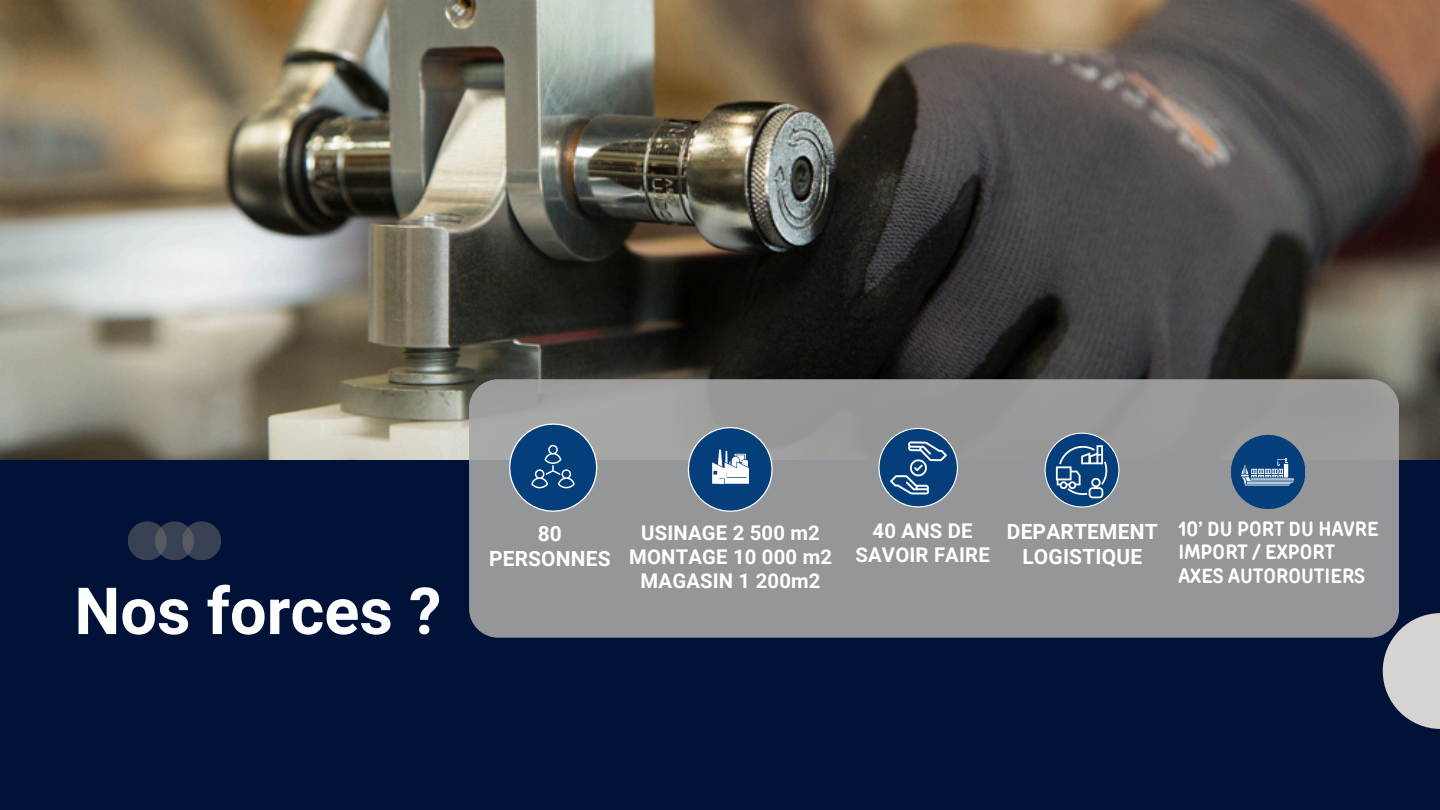
<style>
.page{position:relative;width:1440px;height:810px;background:#011239}
.page>*{position:absolute;margin:0;border:0;box-sizing:border-box;transform-origin:0 0}
.t1{font:700 65px "Roboto";color:#fff}
.t2{font:700 20.9px/24.8px "Roboto";letter-spacing:.01em;color:#fff;text-align:center}
.t3{font:700 20.3px/24px "Roboto";letter-spacing:.01em;color:#fff;text-align:center}
.t4{font:700 20.3px/23.9px "TT Rounds Condensed";letter-spacing:.01em;color:#fff}
</style>
<div class="page">
<img style="left:0;top:0;width:1440px;height:460px">
<div style="left:469px;top:379px;width:930px;height:259px;background:#95969a;border-radius:29px"></div>
<svg style="left:1231px;top:435px;width:73px;height:73px"></svg>
<svg style="left:1044px;top:432px;width:76px;height:76px"></svg>
<svg style="left:508px;top:423px;width:90px;height:89px;background:#3d658e"></svg>
<svg style="left:687px;top:427px;width:86px;height:85px"></svg>
<svg style="left:878px;top:427px;width:80px;height:81px"></svg>
<svg style="left:1383px;top:613px;width:57px;height:116px"></svg>
<div style="left:128px;top:521px;width:39px;height:39px;background:#394255;border-radius:50%"></div>
<svg style="left:155px;top:521px;width:39px;height:39px"></svg>
<svg style="left:182px;top:521px;width:39px;height:39px"></svg>
<p class="t1" style="left:74px;top:574px;width:368px">Nos forces ?</p>
<p class="t2" style="left:489px;top:521px;width:123px">80<br>PERSONNES</p>
<p class="t3" style="left:629px;top:521px;width:204px">USINAGE 2 500 m2<br>MONTAGE 10 000 m2<br>MAGASIN 1 200m2</p>
<h2 class="t3" style="left:855px;top:519px;width:136px">40 ANS DE<br>SAVOIR FAIRE</h2>
<p class="t2" style="left:1007px;top:520px;width:152px">DEPARTEMENT<br>LOGISTIQUE</p>
<p class="t4" style="left:1178px;top:516px;width:202px">10’ DU PORT DU HAVRE<br>IMPORT / EXPORT<br>AXES AUTOROUTIERS</p>
</div>
